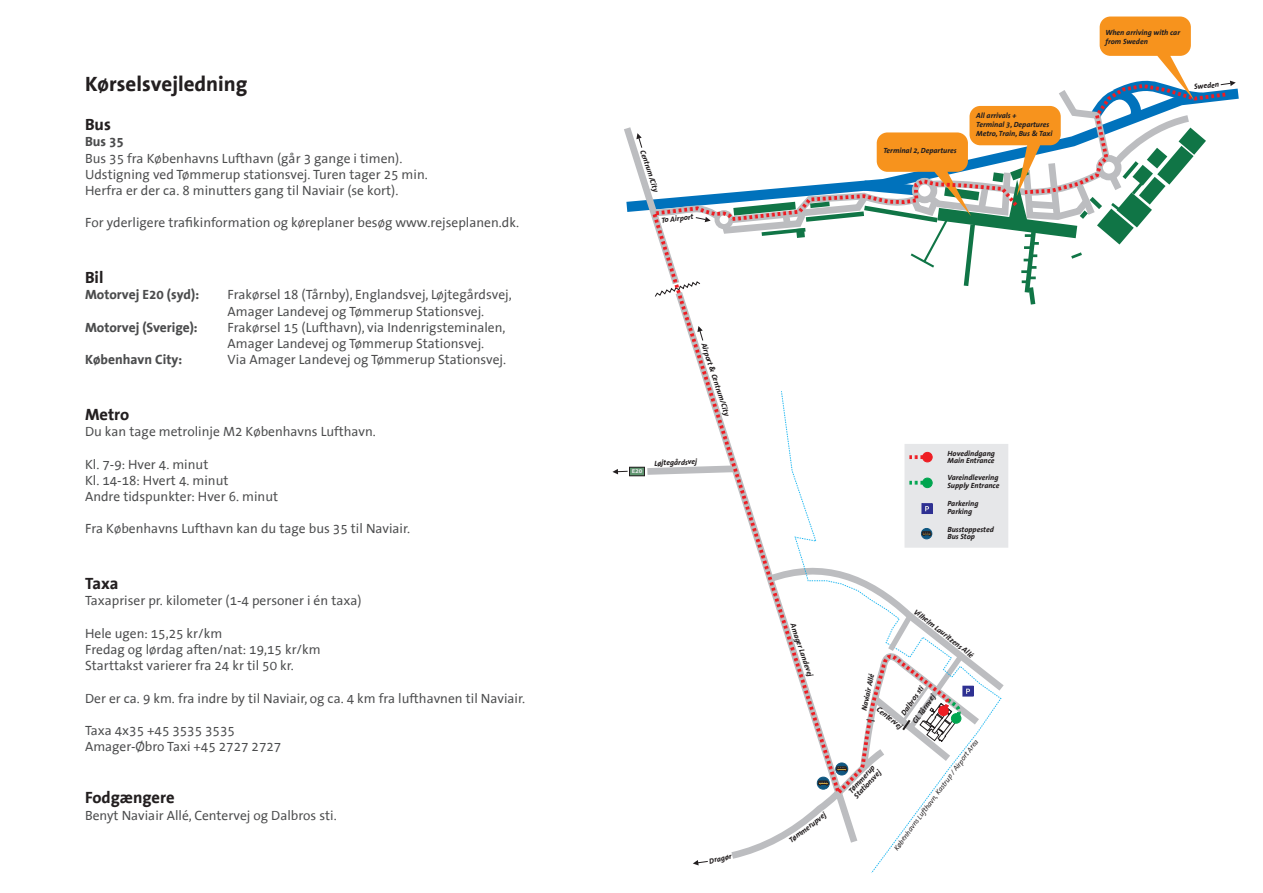
<style>
.page{position:relative;width:1263px;height:893px;background:#fff}
.page>*{position:absolute;margin:0;border:0;box-sizing:border-box;transform-origin:0 0}
.t1{font:700 21px "The Sans Office";color:#231f20}
.t2{font:700 16.5px "The Sans Office";color:#231f20}
.t3{font:13.5px/16.2px "The Sans Office";color:#4b4c4d}
.t4{font:700 13.5px "The Sans Office";color:#4b4c4d}
.t5{font:italic 700 7.5px/7.5px "The Sans Office";color:#231f20}
.t6{font:italic 7.2px "The Sans Office";color:#231f20}
.t7{font:700 5.1px "Verdana";color:#e6e7e9}
</style>
<div class="page">
<svg style="left:640px;top:466px;width:9px;height:11px"></svg>
<div style="left:629px;top:467px;width:15px;height:9px;background:#609670"></div>
<div style="left:629px;top:467px;width:15px;height:9px;border:1px solid #231f20"></div>
<svg style="left:693px;top:860px;width:15px;height:5px"></svg>
<svg style="left:612px;top:469px;width:16px;height:5px"></svg>
<svg style="left:740px;top:800px;width:118px;height:50px"></svg>
<svg style="left:649px;top:305px;width:359px;height:495px"></svg>
<svg style="left:624px;top:17px;width:612px;height:288px"></svg>
<p class="t1" style="left:85px;top:72px;width:164px">Kørselsvejledning</p>
<p class="t2" style="left:85px;top:116px;width:27px">Bus</p>
<p class="t4" style="left:85px;top:135px;width:41px">Bus 35</p>
<p class="t3" style="left:85px;top:150px;width:319px">Bus 35 fra Københavns Lufthavn (går 3 gange i timen).</p>
<p class="t3" style="left:85px;top:167px;width:344px">Udstigning ved Tømmerup stationsvej. Turen tager 25 min.<br>Herfra er der ca. 8 minutters gang til Naviair (se kort).</p>
<p class="t3" style="left:85px;top:215px;width:435px">For yderligere trafikinformation og køreplaner besøg www.rejseplanen.dk.</p>
<p class="t2" style="left:85px;top:269px;width:20px">Bil</p>
<p class="t4" style="left:85px;top:288px;width:116px">Motorvej E20 (syd):</p>
<p class="t3" style="left:228px;top:287px;width:286px">Frakørsel 18 (Tårnby), Englandsvej, Løjtegårdsvej,</p>
<p class="t3" style="left:228px;top:303px;width:258px">Amager Landevej og Tømmerup Stationsvej.</p>
<p class="t4" style="left:85px;top:320px;width:114px">Motorvej (Sverige):</p>
<p class="t3" style="left:228px;top:320px;width:280px">Frakørsel 15 (Lufthavn), via Indenrigsteminalen,</p>
<p class="t3" style="left:228px;top:336px;width:258px">Amager Landevej og Tømmerup Stationsvej.</p>
<p class="t4" style="left:85px;top:352px;width:99px">København City:</p>
<p class="t3" style="left:228px;top:352px;width:280px">Via Amager Landevej og Tømmerup Stationsvej.</p>
<p class="t2" style="left:85px;top:406px;width:46px">Metro</p>
<p class="t3" style="left:85px;top:424px;width:292px">Du kan tage metrolinje M2 Københavns Lufthavn.</p>
<p class="t3" style="left:85px;top:456px;width:125px">Kl. 7-9: Hver 4. minut</p>
<p class="t3" style="left:85px;top:473px;width:145px">Kl. 14-18: Hvert 4. minut</p>
<p class="t3" style="left:85px;top:489px;width:195px">Andre tidspunkter: Hver 6. minut</p>
<p class="t3" style="left:85px;top:521px;width:327px">Fra Københavns Lufthavn kan du tage bus 35 til Naviair.</p>
<p class="t2" style="left:85px;top:575px;width:35px">Taxa</p>
<p class="t3" style="left:85px;top:593px;width:278px">Taxapriser pr. kilometer (1-4 personer i én taxa)</p>
<p class="t3" style="left:85px;top:626px;width:139px">Hele ugen: 15,25 kr/km</p>
<p class="t3" style="left:85px;top:642px;width:237px">Fredag og lørdag aften/nat: 19,15 kr/km</p>
<p class="t3" style="left:85px;top:658px;width:210px">Starttakst varierer fra 24 kr til 50 kr.</p>
<p class="t3" style="left:85px;top:690px;width:442px">Der er ca. 9 km. fra indre by til Naviair, og ca. 4 km fra lufthavnen til Naviair.</p>
<p class="t3" style="left:85px;top:723px;width:151px">Taxa 4x35 +45 3535 3535</p>
<p class="t3" style="left:85px;top:739px;width:198px">Amager-Øbro Taxi +45 2727 2727</p>
<p class="t2" style="left:85px;top:789px;width:91px">Fodgængere</p>
<p class="t3" style="left:85px;top:807px;width:253px">Benyt Naviair Allé, Centervej og Dalbros sti.</p>
<p class="t5" style="left:646px;top:149px;width:45px;rotate:72deg">Centrum/City</p>
<p class="t5" style="left:661px;top:217px;width:34px;rotate:-7deg">To Airport</p>
<p class="t5" style="left:707px;top:342px;width:78px;rotate:72deg">Airport &amp; Centrum/City</p>
<p class="t7" style="left:632px;top:468px;width:12px">E20</p>
<p class="t5" style="left:654px;top:460px;width:44px;rotate:-2deg">Løjtegårdsvej</p>
<p class="t5" style="left:708px;top:858px;width:24px;rotate:-14deg">Dragør</p>
<p class="t5" style="left:883px;top:147px;width:75px">Terminal 2, Departures</p>
<p class="t5" style="left:976px;top:111px;width:78px;line-height:9px">All arrivals +<br>Terminal 3, Departures<br>Metro, Train, Bus &amp; Taxi</p>
<p class="t5" style="left:1105px;top:28px;width:76px;line-height:9px">When arriving with car from Sweden</p>
<p class="t5" style="left:1194px;top:84px;width:26px;rotate:-7deg">Sweden</p>
<p class="t5" style="left:947px;top:450px;width:49px">Hovedindgang<br>Main Entrance</p>
<p class="t5" style="left:947px;top:500px;width:33px">Parkering<br>Parking</p>
<p class="t5" style="left:947px;top:474px;width:53px">Vareindlevering<br>Supply Entrance</p>
<p class="t5" style="left:947px;top:526px;width:48px">Busstoppested<br>Bus Stop</p>
<p class="t5" style="left:796px;top:622px;width:57px;rotate:71deg">Amager Landevej</p>
<p class="t5" style="left:788px;top:838px;width:46px;rotate:-37deg">Tømmerupvej</p>
<p class="t5" style="left:917px;top:608px;width:75px;rotate:38deg">Vilhelm Lauritzens Allé</p>
<p class="t5" style="left:861px;top:710px;width:39px;rotate:-78deg">Naviair Allé</p>
<p class="t5" style="left:900px;top:713px;width:36px;rotate:-55deg">Dalbros sti</p>
<p class="t5" style="left:911px;top:721px;width:35px;rotate:-55deg">Gl. Tårnvej</p>
<p class="t5" style="left:880px;top:705px;width:32px;rotate:38deg">Centervej</p>
<p class="t5" style="left:847px;top:789px;width:37px;rotate:-47deg">Tømmerup<br>Stationsvej</p>
<p class="t6" style="left:892px;top:847px;width:138px;rotate:-53deg">Københavns Lufthavn, Kastrup / Airport Area</p>
</div>
